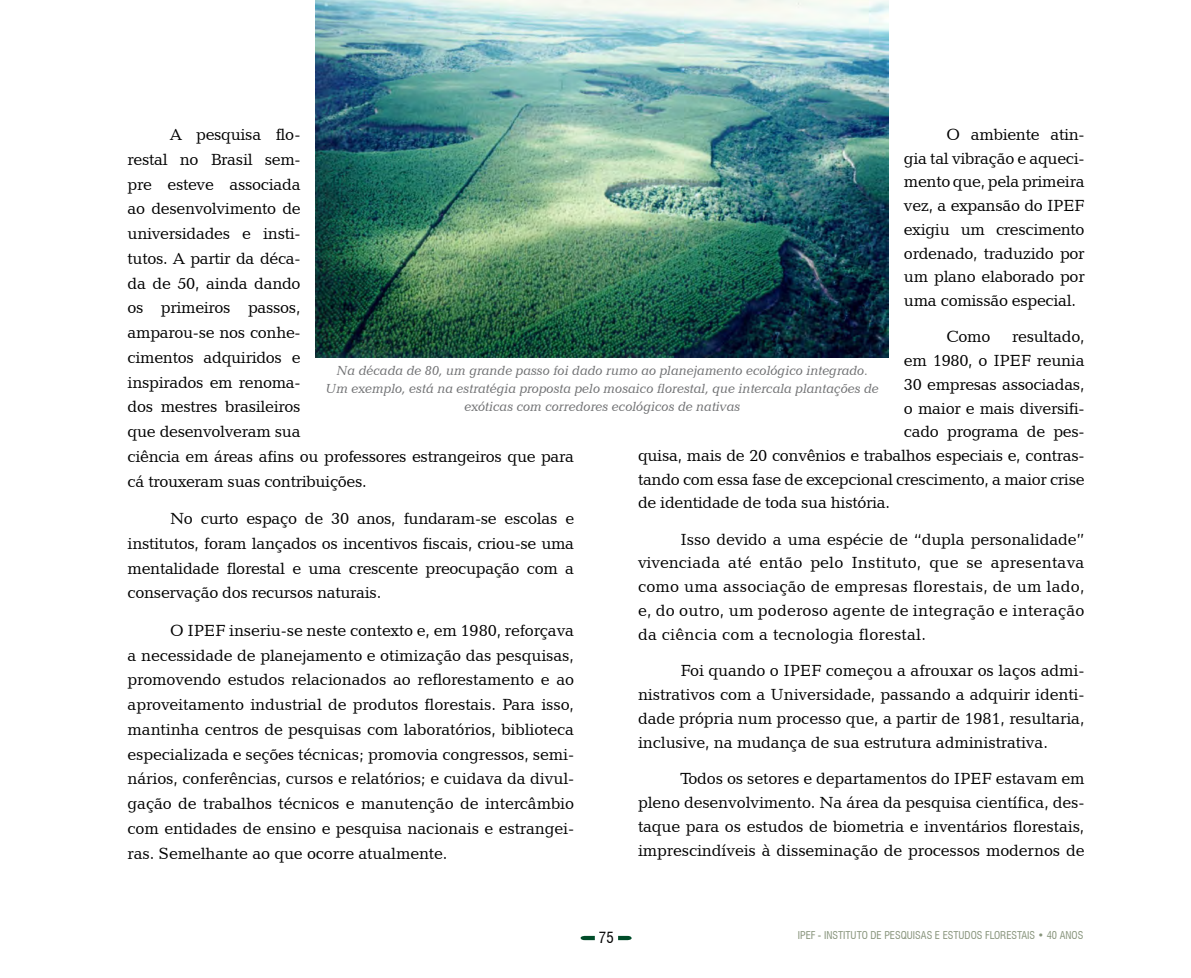
<style>
.page{position:relative;width:1191px;height:978px;background:#fff}
.page>*{position:absolute;margin:0;border:0;box-sizing:border-box;transform-origin:0 0}
.corpo{font:16.5px/24.8px "Candida BT";letter-spacing:-.02em;color:#000;text-align:justify}
.t1{font:condensed 15px "Swiss 721 BT";color:#000}
.Legenda{font:italic 13.5px/18px "Candida BT";letter-spacing:-.01em;color:#707173;text-align:center}
.t2{font:condensed 10.5px "Swiss 721 BT";color:#87947b}
</style>
<div class="page">
<svg style="left:580px;top:936px;width:51px;height:4px"></svg>
<img style="left:316px;top:0;width:573px;height:357px">
<p class="corpo" style="left:128px;top:122px;width:448px;text-align:left;text-indent:43px">A pesquisa flo-<br>restal no Brasil sem-<br>pre esteve associada<br>ao desenvolvimento de<br>universidades e insti-<br>tutos. A partir da déca-<br>da de 50, ainda dando<br>os primeiros passos,<br>amparou-se nos conhe-<br>cimentos adquiridos e<br>inspirados em renoma-<br>dos mestres brasileiros<br>que desenvolveram sua<br>ciência em áreas afins ou professores estrangeiros que para cá trouxeram suas contribuições.</p>
<p class="corpo" style="left:128px;top:506px;width:448px;text-indent:43px">No curto espaço de 30 anos, fundaram-se escolas e institutos, foram lançados os incentivos fiscais, criou-se uma mentalidade florestal e uma crescente preocupação com a conservação dos recursos naturais.</p>
<p class="corpo" style="left:128px;top:617px;width:448px;text-indent:43px">O IPEF inseriu-se neste contexto e, em 1980, reforçava a necessidade de planejamento e otimização das pesquisas, promovendo estudos relacionados ao reflorestamento e ao aproveitamento industrial de produtos florestais. Para isso, mantinha centros de pesquisas com laboratórios, biblioteca especializada e seções técnicas; promovia congressos, semi&shy;nários, conferências, cursos e relatórios; e cuidava da divul&shy;gação de trabalhos técnicos e manutenção de intercâmbio com entidades de ensino e pesquisa nacionais e estrangei&shy;ras. Semelhante ao que ocorre atualmente.</p>
<p class="corpo" style="left:904px;top:122px;width:182px;line-height:23.7px;text-indent:43px">O ambiente atin&shy;gia tal vibração e aqueci&shy;mento que, pela primeira vez, a expansão do IPEF exigiu um crescimento ordenado, traduzido por um plano elaborado por uma comissão especial.</p>
<p class="corpo" style="left:946px;top:324px;width:45px">Como</p>
<p class="corpo" style="left:1012px;top:324px;width:74px">resultado,</p>
<p class="corpo" style="left:904px;top:348px;width:182px">em 1980, o IPEF reunia</p>
<p class="corpo" style="left:904px;top:371px;width:182px">30 empresas associadas,</p>
<p class="corpo" style="left:904px;top:395px;width:182px">o maior e mais diversifi-</p>
<p class="corpo" style="left:904px;top:419px;width:182px">cado programa de pes-</p>
<p class="corpo" style="left:638px;top:442px;width:448px">quisa, mais de 20 convênios e trabalhos especiais e, contras-</p>
<p class="corpo" style="left:638px;top:466px;width:448px">tando com essa fase de excepcional crescimento, a maior crise</p>
<p class="corpo" style="left:638px;top:490px;width:253px">de identidade de toda sua história.</p>
<p class="corpo" style="left:638px;top:527px;width:448px;line-height:23.7px;text-indent:43px">Isso devido a uma espécie de “dupla personalidade” vivenciada até então pelo Instituto, que se apresentava como uma associação de empresas florestais, de um lado, e, do outro, um poderoso agente de integração e interação da ciência com a tecnologia florestal.</p>
<p class="corpo" style="left:638px;top:658px;width:448px;line-height:23.9px;text-indent:43px">Foi quando o IPEF começou a afrouxar os laços admi&shy;nistrativos com a Universidade, passando a adquirir identi&shy;dade própria num processo que, a partir de 1981, resultaria, inclusive, na mudança de sua estrutura administrativa.</p>
<p class="corpo" style="left:638px;top:766px;width:448px;line-height:24px;text-indent:43px">Todos os setores e departamentos do IPEF estavam em pleno desenvolvimento. Na área da pesquisa científica, des&shy;taque para os estudos de biometria e inventários florestais, imprescindíveis à disseminação de processos modernos de</p>
<p class="Legenda" style="left:326px;top:361px;width:554px">Na década de 80, um grande passo foi dado rumo ao planejamento ecológico integrado.<br>Um exemplo, está na estratégia proposta pelo mosaico florestal, que intercala plantações de exóticas com corredores ecológicos de nativas</p>
<p class="t1" style="left:599px;top:928px;width:16px">75</p>
<p class="t2" style="left:798px;top:929px;width:287px">IPEF - INSTITUTO DE PESQUISAS E ESTUDOS FLORESTAIS • 40 ANOS</p>
</div>
